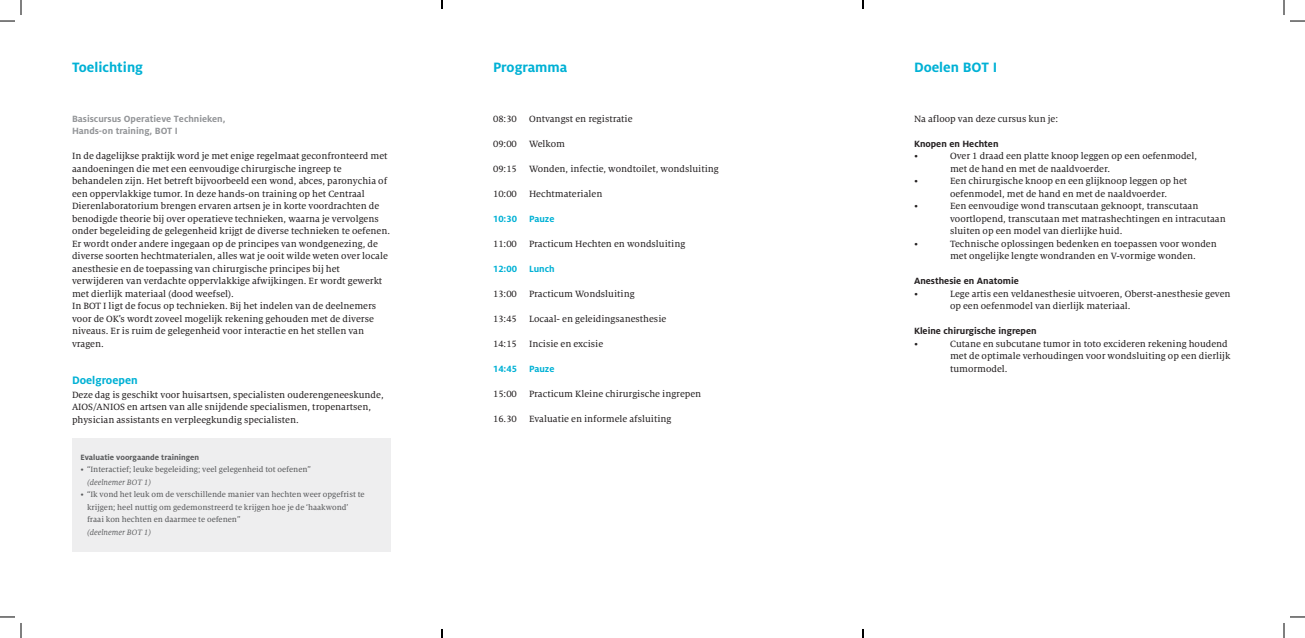
<style>
.page{position:relative;width:1305px;height:638px;background:#fff}
.page>*{position:absolute;margin:0;border:0;box-sizing:border-box;transform-origin:0 0}
.t1{font:700 15px "Milo OT";color:#00b1d5}
.t2{font:700 12px "Milo OT";color:#00b1d5}
.t3{font:10px/12.5px "Milo Serif OT Text";color:#231f20}
.t4{font:700 10px "Milo OT";color:#231f20}
.t5{font:700 10px/12.5px "Milo OT";color:#939598}
.t6{font:700 10px "Milo OT";color:#00b1d5}
.t7{font:8.5px/12.5px "Milo Serif OT Text";color:#57585a}
.t8{font:italic 8.5px "Milo Serif OT";color:#57585a}
.t9{font:700 8.5px "Milo OT";color:#57585a}
</style>
<div class="page">
<div style="left:72px;top:438px;width:319px;height:113px;background:#eeeeef"></div>
<svg style="left:0;top:0;width:22px;height:22px"></svg>
<svg style="left:0;top:616px;width:22px;height:21px"></svg>
<svg style="left:1283px;top:0;width:22px;height:22px"></svg>
<svg style="left:1283px;top:616px;width:22px;height:21px"></svg>
<svg style="left:441px;top:0;width:2px;height:9px"></svg>
<svg style="left:441px;top:629px;width:2px;height:8px"></svg>
<svg style="left:862px;top:0;width:2px;height:9px"></svg>
<svg style="left:862px;top:629px;width:2px;height:8px"></svg>
<h1 class="t1" style="left:72px;top:58px;width:73px">Toelichting</h1>
<h1 class="t1" style="left:493px;top:58px;width:76px">Programma</h1>
<p class="t5" style="left:72px;top:112px;width:155px">Basiscursus Operatieve Technieken,<br>Hands-on training, BOT I</p>
<p class="t3" style="left:72px;top:150px;width:320px">In de dagelijkse praktijk word je met enige regelmaat geconfronteerd met aandoeningen die met een eenvoudige chirurgische ingreep te behandelen zijn. Het betreft bijvoorbeeld een wond, abces, paronychia of een oppervlakkige tumor. In deze hands-on training op het Centraal Dierenlaboratorium brengen ervaren artsen je in korte voordrachten de benodigde theorie bij over operatieve technieken, waarna je vervolgens onder begeleiding de gelegenheid krijgt de diverse technieken te oefenen.<br>Er wordt onder andere ingegaan op de principes van wondgenezing, de diverse soorten hechtmaterialen, alles wat je ooit wilde weten over locale anesthesie en de toepassing van chirurgische principes bij het verwijderen van verdachte oppervlakkige afwijkingen. Er wordt gewerkt met dierlijk materiaal (dood weefsel).<br>In BOT I ligt de focus op technieken. Bij het indelen van de deelnemers voor de OK’s wordt zoveel mogelijk rekening gehouden met de diverse niveaus. Er is ruim de gelegenheid voor interactie en het stellen van vragen.</p>
<p class="t2" style="left:72px;top:373px;width:67px">Doelgroepen</p>
<p class="t3" style="left:72px;top:388px;width:313px">Deze dag is geschikt voor huisartsen, specialisten ouderengeneeskunde,<br>AIOS/ANIOS en artsen van alle snijdende specialismen, tropenartsen, physician assistants en verpleegkundig specialisten.</p>
<p class="t9" style="left:81px;top:452px;width:120px">Evaluatie voorgaande trainingen</p>
<p class="t7" style="left:81px;top:463px;width:232px">• “Interactief; leuke begeleiding; veel gelegenheid tot oefenen”</p>
<p class="t8" style="left:87px;top:477px;width:65px">(deelnemer BOT 1)</p>
<p class="t7" style="left:87px;top:488px;width:279px;text-indent:-6px">• “Ik vond het leuk om de verschillende manier van hechten weer opgefrist te krijgen; heel nuttig om gedemonstreerd te krijgen hoe je de ‘haakwond’ fraai kon hechten en daarmee te oefenen”</p>
<p class="t8" style="left:87px;top:527px;width:65px">(deelnemer BOT 1)</p>
<p class="t3" style="left:493px;top:112px;width:141px">08:30 Ontvangst en registratie</p>
<p class="t3" style="left:493px;top:137px;width:73px">09:00 Welkom</p>
<p class="t3" style="left:493px;top:162px;width:227px">09:15 Wonden, infectie, wondtoilet, wondsluiting</p>
<p class="t3" style="left:493px;top:187px;width:111px">10:00 Hechtmaterialen</p>
<p class="t6" style="left:493px;top:213px;width:63px">10:30 Pauze</p>
<p class="t3" style="left:493px;top:237px;width:194px">11:00 Practicum Hechten en wondsluiting</p>
<p class="t6" style="left:493px;top:263px;width:63px">12:00 Lunch</p>
<p class="t3" style="left:493px;top:287px;width:143px">13:00 Practicum Wondsluiting</p>
<p class="t3" style="left:493px;top:312px;width:175px">13:45 Locaal- en geleidingsanesthesie</p>
<p class="t3" style="left:493px;top:337px;width:112px">14:15 Incisie en excisie</p>
<p class="t6" style="left:493px;top:363px;width:63px">14:45 Pauze</p>
<p class="t3" style="left:493px;top:387px;width:210px">15:00 Practicum Kleine chirurgische ingrepen</p>
<p class="t3" style="left:493px;top:412px;width:180px">16.30 Evaluatie en informele afsluiting</p>
<h1 class="t1" style="left:914px;top:58px;width:85px">Doelen BOT I</h1>
<p class="t3" style="left:914px;top:113px;width:146px">Na afloop van deze cursus kun je:</p>
<p class="t4" style="left:914px;top:138px;width:86px">Knopen en Hechten</p>
<p class="t3" style="left:914px;top:150px;width:6px">•</p>
<p class="t3" style="left:950px;top:150px;width:249px">Over 1 draad een platte knoop leggen op een oefenmodel, met de hand en met de naaldvoerder.</p>
<p class="t3" style="left:914px;top:175px;width:6px">•</p>
<p class="t3" style="left:950px;top:175px;width:239px">Een chirurgische knoop en een glijknoop leggen op het oefenmodel, met de hand en met de naaldvoerder.</p>
<p class="t3" style="left:914px;top:200px;width:6px">•</p>
<p class="t3" style="left:950px;top:200px;width:277px">Een eenvoudige wond transcutaan geknoopt, transcutaan voortlopend, transcutaan met matrashechtingen en intracutaan sluiten op een model van dierlijke huid.</p>
<p class="t3" style="left:914px;top:237px;width:6px">•</p>
<p class="t3" style="left:950px;top:237px;width:268px">Technische oplossingen bedenken en toepassen voor wonden met ongelijke lengte wondranden en V-vormige wonden.</p>
<p class="t4" style="left:914px;top:275px;width:106px">Anesthesie en Anatomie</p>
<p class="t3" style="left:914px;top:287px;width:6px">•</p>
<p class="t3" style="left:950px;top:287px;width:282px">Lege artis een veldanesthesie uitvoeren, Oberst-anesthesie geven op een oefenmodel van dierlijk materiaal.</p>
<p class="t4" style="left:914px;top:325px;width:124px">Kleine chirurgische ingrepen</p>
<p class="t3" style="left:914px;top:337px;width:6px">•</p>
<p class="t3" style="left:950px;top:337px;width:282px">Cutane en subcutane tumor in toto excideren rekening houdend met de optimale verhoudingen voor wondsluiting op een dierlijk tumormodel.</p>
</div>
